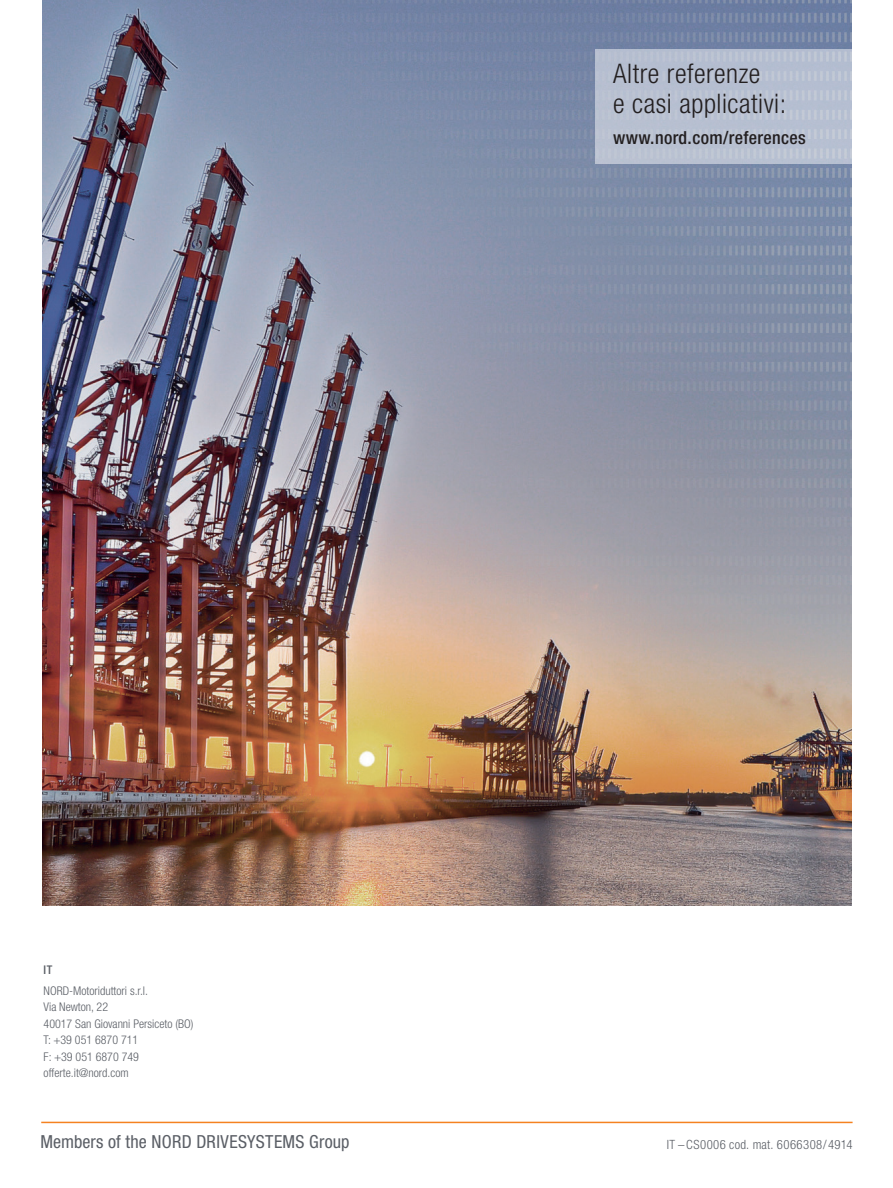
<style>
.page{position:relative;width:893px;height:1188px;background:#fff}
.page>*{position:absolute;margin:0;border:0;box-sizing:border-box;transform-origin:0 0}
.Head_Kasten{font:300 condensed 27px/30px "Helvetica Neue LT Std";letter-spacing:.02em;color:#231f20}
.t1{font:condensed 18px "Helvetica Neue LT Std";letter-spacing:.015em;color:#5b5f66}
.Kasten___weiß___ohne{font:500 condensed 18px "Helvetica Neue LT Std";letter-spacing:.02em;color:#231f20}
.t2{font:300 condensed 12.75px "Helvetica Neue LT Std";letter-spacing:.03em;color:#5b5f66}
.t3{font:300 condensed 12px "Helvetica Neue LT Std";color:#5b5f66}
.t4{font:500 condensed 12px "Helvetica Neue LT Std";color:#5b5f66}
</style>
<div class="page">
<img style="left:42px;top:0;width:809px;height:906px">
<hr style="left:41px;top:1122px;width:812px;height:1px;background:#f58220">
<img style="left:134px;top:0;width:717px;height:682px">
<svg style="left:595px;top:49px;width:257px;height:114px;fill:#b7bfd1"></svg>
<p class="t4" style="left:44px;top:962px;width:10px">IT</p>
<p class="t3" style="left:44px;top:983px;width:106px">NORD-Motoriduttori s.r.l.</p>
<p class="t3" style="left:44px;top:1000px;width:66px">Via Newton, 22</p>
<p class="t3" style="left:44px;top:1016px;width:151px">40017 San Giovanni Persiceto (BO)</p>
<p class="t3" style="left:44px;top:1033px;width:96px">T: +39 051 6870 711</p>
<p class="t3" style="left:44px;top:1049px;width:97px">F: +39 051 6870 749</p>
<p class="t3" style="left:44px;top:1066px;width:87px">offerte.it@nord.com</p>
<p class="Head_Kasten" style="left:613px;top:58px;width:174px">Altre referenze<br>e casi applicativi:</p>
<p class="Kasten___weiß___ohne" style="left:613px;top:127px;width:194px">www.nord.com/references</p>
<p class="t1" style="left:40px;top:1131px;width:310px">Members of the NORD DRIVESYSTEMS Group</p>
<p class="t2" style="left:667px;top:1138px;width:187px">IT –CS0006 cod. mat. 6066308 / 4914</p>
</div>
